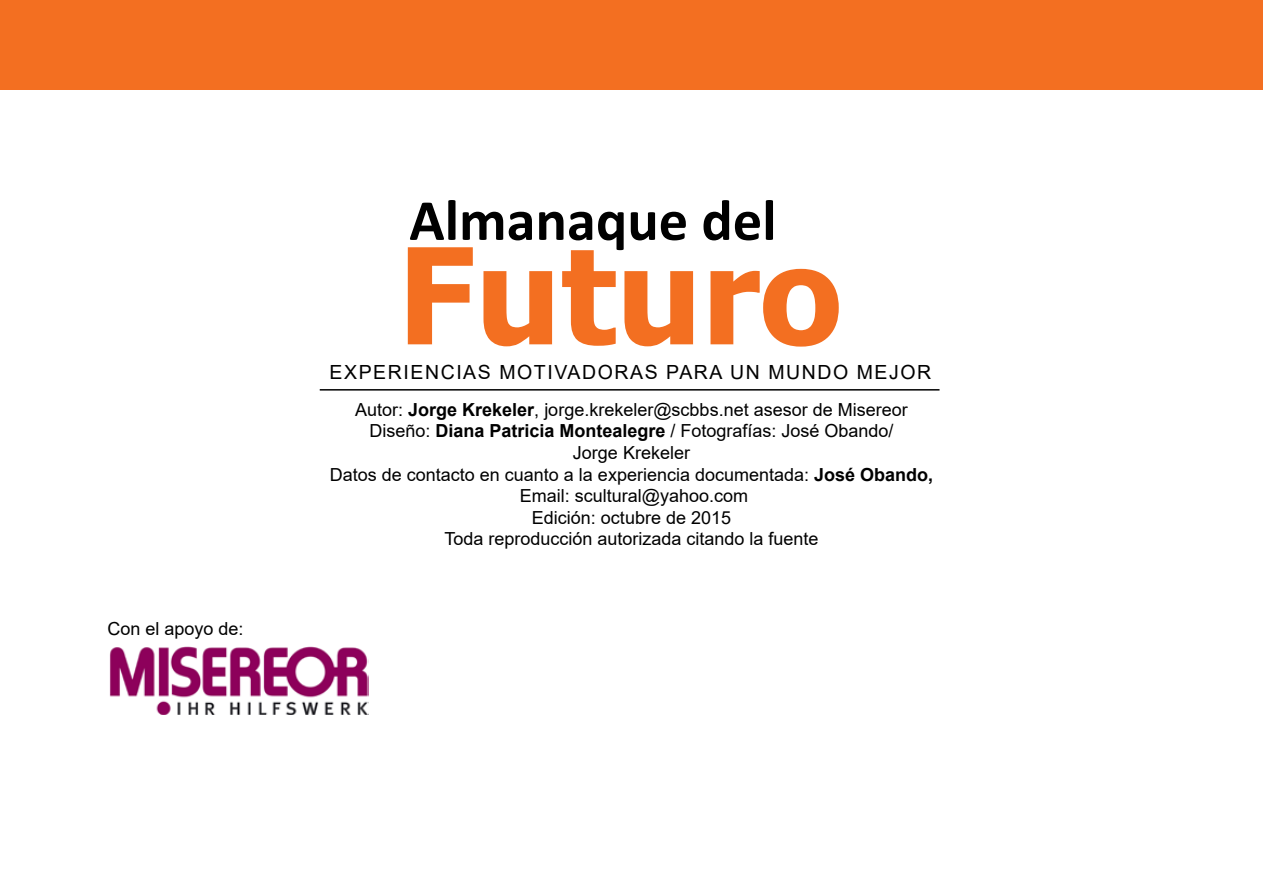
<style>
.page{position:relative;width:1263px;height:893px;background:#fff}
.page>*{position:absolute;margin:0;border:0;box-sizing:border-box;transform-origin:0 0}
.t1{font:700 133.5px "Tahoma";color:#f36f21}
.t2{font:700 58.5px "Calibri";color:#000}
.t3{font:19.5px "Arial";letter-spacing:.08em;color:#000}
.t4{font:18px/21.6px "Arial";color:#000;text-align:center}
.s1{font-weight:700}
</style>
<div class="page">
<hr style="left:320px;top:389px;width:619px;height:2px;background:#000">
<img style="left:109px;top:647px;width:259px;height:67px">
<div style="left:0;top:0;width:1263px;height:89px;background:#f36f21"></div>
<p class="t4" style="left:108px;top:617px;width:138px">Con el apoyo de:</p>
<h2 class="t2" style="left:409px;top:179px;width:369px">Almanaque del</h2>
<h1 class="t1" style="left:398px;top:202px;width:446px">Futuro</h1>
<p class="t3" style="left:330px;top:359px;width:603px">EXPERIENCIAS MOTIVADORAS PARA UN MUNDO MEJOR</p>
<p class="t4" style="left:330px;top:398px;width:605px">Autor: <span class="s1">Jorge Krekeler</span>, jorge.krekeler@scbbs.net asesor de Misereor Diseño: <span class="s1">Diana Patricia Montealegre</span> / Fotografías: José Obando/<br>Jorge Krekeler<br>Datos de contacto en cuanto a la experiencia documentada: <span class="s1">José Obando, </span>Email: scultural@yahoo.com<br>Edición: octubre de 2015<br>Toda reproducción autorizada citando la fuente</p>
</div>
